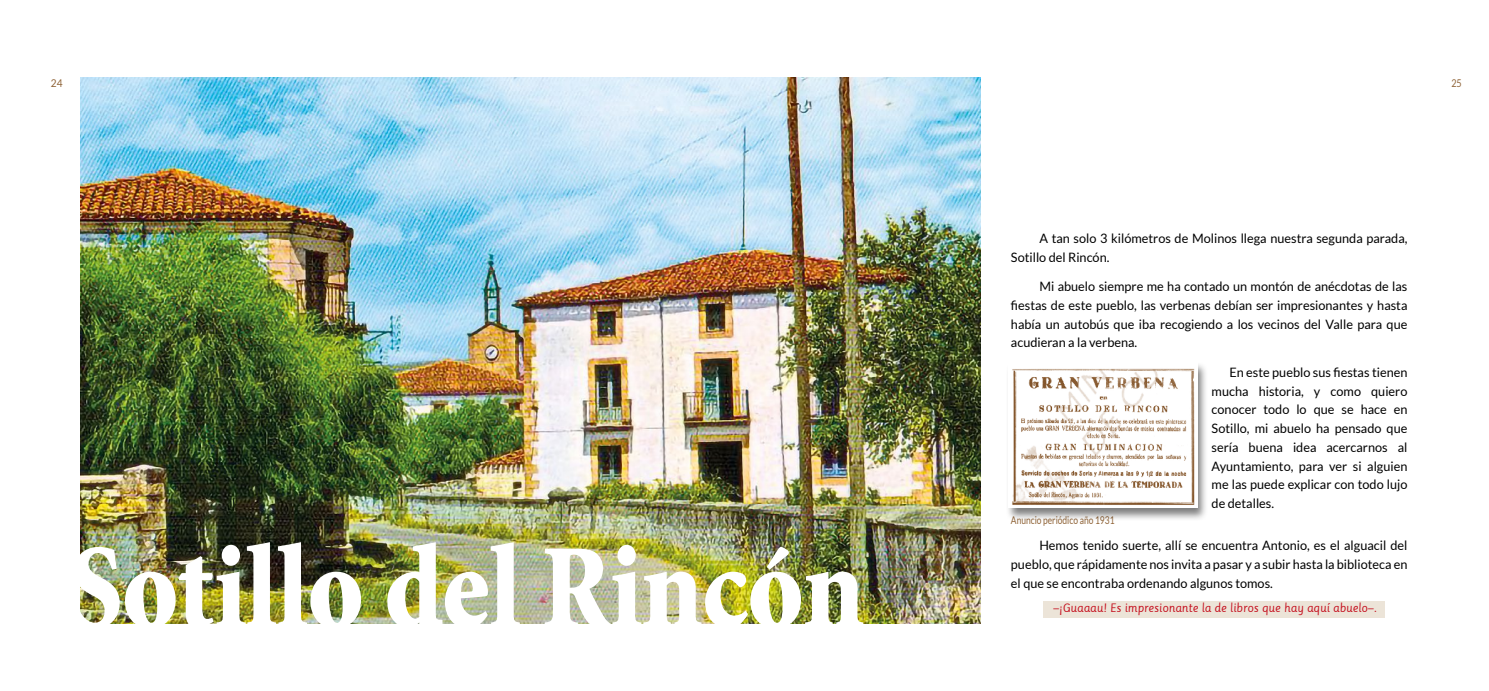
<style>
.page{position:relative;width:1489px;height:691px;background:#fff}
.page>*{position:absolute;margin:0;border:0;box-sizing:border-box;transform-origin:0 0}
.t1{font:13px/18.8px "Lato";color:#000;text-align:justify}
.t2{font:11.88px "Sassoon Primary";color:#c40c1b;scale:.95 1}
.t3{font:10.75px "Lato";color:#8f6337;scale:.79 1}
.t4{font:10.75px "Lato";color:#8f6337;scale:.95 1}
.t5{font:10.75px "Lato";color:#8f6337;scale:.84 1}
</style>
<div class="page">
<img style="left:80px;top:78px;width:900px;height:546px">
<div style="left:1042px;top:601px;width:342px;height:16px;background:#ece4d8"></div>
<img style="left:80px;top:542px;width:783px;height:82px">
<div style="left:1005px;top:362px;width:203px;height:159px;background:#000;opacity:.51"></div>
<img style="left:1008px;top:362px;width:189px;height:145px">
<p class="t4" style="left:51px;top:77px;width:14px">24</p>
<p class="t5" style="left:1451px;top:77px;width:14px">25</p>
<p class="t1" style="left:1010px;top:229px;width:398px;text-indent:28px">A tan solo 3 kilómetros de Molinos llega nuestra segunda parada,<br>Sotillo del Rincón.</p>
<p class="t1" style="left:1010px;top:277px;width:398px;text-indent:28px">Mi abuelo siempre me ha contado un montón de anécdotas de las fiestas de este pueblo, las verbenas debían ser impresionantes y hasta había un autobús que iba recogiendo a los vecinos del Valle para que acudieran a la verbena.</p>
<p class="t1" style="left:1211px;top:363px;width:197px;text-indent:18px">En este pueblo sus fiestas tienen mucha historia, y como quiero conocer todo lo que se hace en Sotillo, mi abuelo ha pensado que sería buena idea acercarnos al Ayuntamiento, para ver si alguien me las puede explicar con todo lujo de detalles.</p>
<p class="t3" style="left:1010px;top:514px;width:133px">Anuncio periódico año 1931</p>
<p class="t1" style="left:1010px;top:536px;width:398px;text-indent:28px">Hemos tenido suerte, allí se encuentra Antonio, es el alguacil del pueblo, que rápidamente nos invita a pasar y a subir hasta la biblioteca en el que se encontraba ordenando algunos tomos.</p>
<p class="t2" style="left:1053px;top:601px;width:342px">–¡Guaaau! Es impresionante la de libros que hay aquí abuelo–.</p>
</div>
